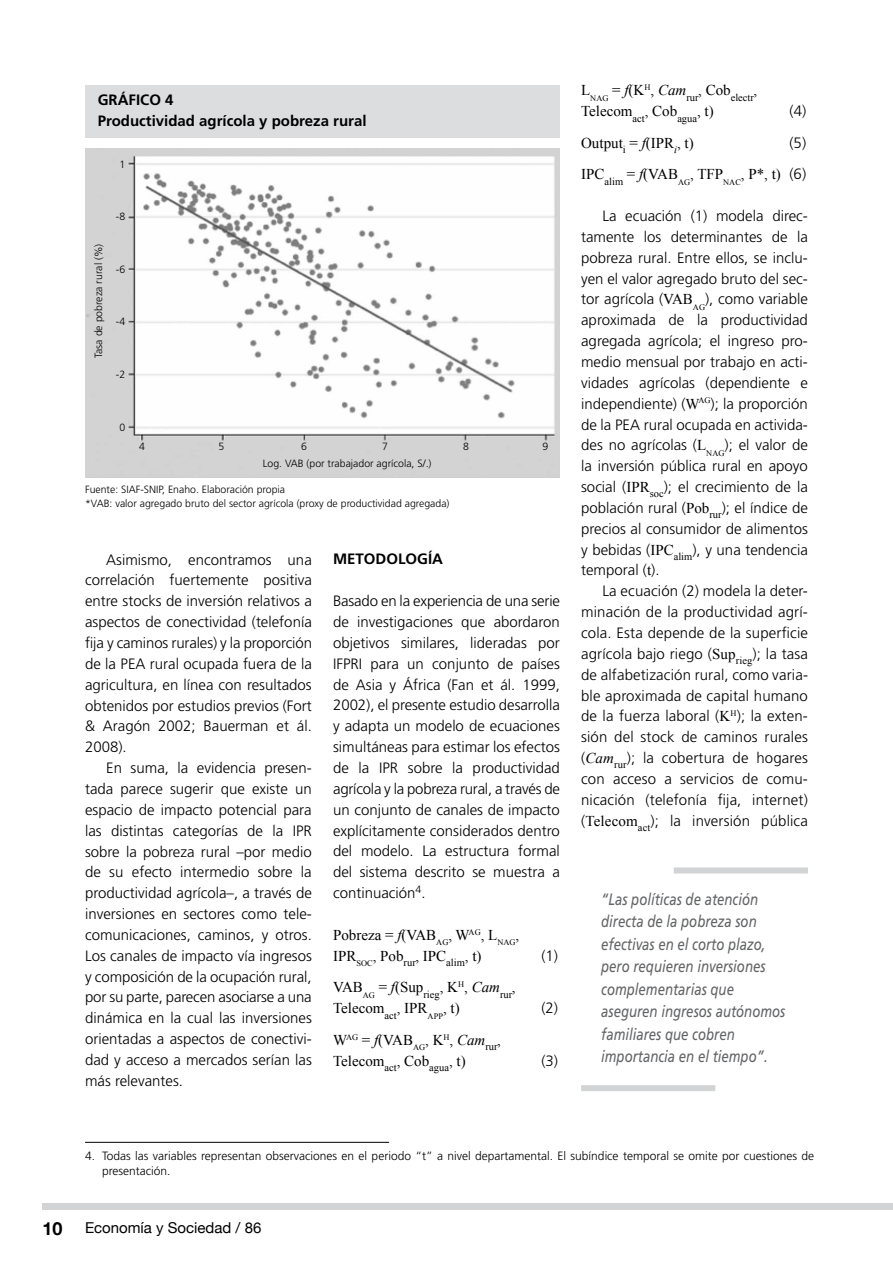
<style>
.page{position:relative;width:893px;height:1263px;background:#fff}
.page>*{position:absolute;margin:0;border:0;box-sizing:border-box;transform-origin:0 0}
.t1{font:700 18px "Helvetica Neue";color:#000}
.t2{font:italic 16.5px/22.5px "Frutiger";color:#636466;scale:.8 1}
.t3{font:300 15px/20.9px "Frutiger";color:#000;text-align:justify}
.t4{font:15px/20.9px "Times New Roman";color:#000}
.t5{font:700 15px/20.9px "Frutiger";color:#000}
.t6{font:15px "Helvetica Neue";color:#000}
.t7{font:300 12px/15px "Frutiger";color:#000}
.t8{font:300 10.5px/13.5px "Frutiger";color:#000}
.s1{font-style:italic}
.s2{font-family:"Frutiger";font-weight:300}
.s3{font-family:"Times New Roman";font-weight:400}
.s4{font-family:"Times New Roman";font-weight:400;font-style:italic}
</style>
<div class="page">
<div style="left:43px;top:1203px;width:850px;height:7px;background:#d1d3d4"></div>
<div style="left:581px;top:1085px;width:134px;height:6px;background:#d1d3d4"></div>
<div style="left:674px;top:867px;width:134px;height:6px;background:#d1d3d4"></div>
<hr style="left:85px;top:1142px;width:304px;height:1px;background:#000">
<div style="left:85px;top:85px;width:475px;height:53px;background:#dcddde"></div>
<img style="left:85px;top:149px;width:475px;height:328px">
<p class="t5" style="left:98px;top:89px;width:270px">Gráfico 4<br>Productividad agrícola y pobreza rural</p>
<p class="t8" style="left:119px;top:157px;width:7px">1</p>
<p class="t8" style="left:92px;top:358px;width:116px;rotate:-90deg">Tasa de pobreza rural (%)</p>
<p class="t8" style="left:116px;top:210px;width:11px">-8</p>
<p class="t8" style="left:116px;top:262px;width:11px">-6</p>
<p class="t8" style="left:116px;top:315px;width:11px">-4</p>
<p class="t8" style="left:116px;top:368px;width:11px">-2</p>
<p class="t8" style="left:119px;top:420px;width:7px">0</p>
<p class="t8" style="left:139px;top:440px;width:7px">4</p>
<p class="t8" style="left:219px;top:440px;width:7px">5</p>
<p class="t8" style="left:301px;top:440px;width:7px">6</p>
<p class="t8" style="left:382px;top:440px;width:7px">7</p>
<p class="t8" style="left:463px;top:440px;width:7px">8</p>
<p class="t8" style="left:543px;top:440px;width:7px">9</p>
<p class="t8" style="left:263px;top:456px;width:170px">Log. VAB (por trabajador agrícola, S/.)</p>
<p class="t8" style="left:85px;top:483px;width:366px">Fuente: SIAF-SNIP, Enaho. Elaboración propia<br>*VAB: valor agregado bruto del sector agrícola (proxy de productividad agregada)</p>
<p class="t3" style="left:85px;top:549px;width:228px;text-indent:21px">Asimismo, encontramos una correlación fuertemente positiva entre stocks de inversión relativos a aspectos de conectividad (telefonía fija y caminos rurales) y la proporción de la PEA rural ocupada fuera de la agricultura, en línea con resultados obtenidos por estudios previos (Fort &amp; Aragón 2002; Bauerman et ál.<br>2008).</p>
<p class="t3" style="left:85px;top:757px;width:228px;text-indent:21px">En suma, la evidencia presen&shy;tada parece sugerir que existe un espacio de impacto potencial para las distintas categorías de la IPR sobre la pobreza rural –por medio de su efecto intermedio sobre la productividad agrícola–, a través de inversiones en sectores como tele&shy;comunicaciones, caminos, y otros.<br>Los canales de impacto vía ingresos y composición de la ocupación rural, por su parte, parecen asociarse a una dinámica en la cual las inversiones orientadas a aspectos de conectivi&shy;dad y acceso a mercados serían las más relevantes.</p>
<p class="t5" style="left:333px;top:549px;width:112px">Metodología</p>
<p class="t3" style="left:333px;top:590px;width:228px">Basado en la experiencia de una serie de investigaciones que abordaron objetivos similares, lideradas por IFPRI para un conjunto de países de Asia y África (Fan et ál. 1999, 2002), el presente estudio desarrolla y adapta un modelo de ecuaciones simultáneas para estimar los efectos de la IPR sobre la productividad agrícola y la pobreza rural, a través de un conjunto de canales de impacto explícitamente considerados dentro del modelo. La estructura formal del sistema descrito se muestra a continuación<sup>4</sup>.</p>
<p class="t4" style="left:333px;top:924px;width:188px">Pobreza = <span class="s1">f</span>(VAB<sub>AG</sub>, W<sup>AG</sup>, L<sub>NAG</sub>,<br>IPR<sub>SOC</sub>, Pob<sub>rur</sub>, IPC<sub>alim</sub>, t)</p>
<p class="t3" style="left:541px;top:945px;width:18px">(1)</p>
<p class="t4" style="left:333px;top:976px;width:184px">VAB<sub>AG</sub> = <span class="s1">f</span>(Sup<sub>rieg</sub>, K<sup>H</sup>, <span class="s1">Cam</span><sub>rur</sub>,<br>Telecom<sub>act</sub>, IPR<sub>APP</sub>, t)</p>
<p class="t4" style="left:333px;top:1029px;width:169px">W<sup>AG</sup> = <span class="s1">f</span>(VAB<sub>AG</sub>, K<sup>H</sup>, <span class="s1">Cam</span><sub>rur</sub>,<br>Telecom<sub>act</sub>, Cob<sub>agua</sub>, t)</p>
<p class="t3" style="left:541px;top:998px;width:18px">(2)</p>
<p class="t3" style="left:541px;top:1050px;width:18px">(3)</p>
<p class="t4" style="left:581px;top:80px;width:178px">L<sub>NAG</sub> = <span class="s1">f</span>(K<sup>H</sup>, <span class="s1">Cam</span><sub>rur</sub>, Cob<sub>electr</sub>,<br>Telecom<sub>act</sub>, Cob<sub>agua</sub>, t)</p>
<p class="t3" style="left:789px;top:101px;width:18px">(4)</p>
<p class="t4" style="left:581px;top:132px;width:114px">Output<sub>i</sub> = <span class="s1">f</span>(IPR<sub>i</sub>, t)</p>
<p class="t3" style="left:789px;top:132px;width:18px">(5)</p>
<p class="t4" style="left:581px;top:164px;width:226px">IPC<sub>alim</sub> = <span class="s1">f</span>(VAB<sub>AG</sub>, TFP<sub>NAC</sub>, P*, t) <span class="s2">(6)</span></p>
<p class="t3" style="left:581px;top:205px;width:228px;text-indent:21px">La ecuación (1) modela direc&shy;tamente los determinantes de la pobreza rural. Entre ellos, se inclu&shy;yen el valor agregado bruto del sec&shy;tor agrícola (<span class="s3">VAB</span><sub>AG</sub>), como variable aproximada de la productividad agregada agrícola; el ingreso pro&shy;medio mensual por trabajo en acti&shy;vidades agrícolas (dependiente e independiente) (<span class="s3">W</span><sup>AG</sup>); la proporción de la PEA rural ocupada en activida&shy;des no agrícolas (<span class="s3">L</span><sub>NAG</sub>); el valor de la inversión pública rural en apoyo social (<span class="s3">IPR</span><sub>soc</sub>); el crecimiento de la población rural (<span class="s3">Pob</span><sub>rur</sub>); el índice de precios al consumidor de alimentos y bebidas (<span class="s3">IPC</span><sub>alim</sub>), y una tendencia temporal (<span class="s3">t</span>).</p>
<p class="t3" style="left:581px;top:581px;width:228px;text-indent:21px">La ecuación (2) modela la deter&shy;minación de la productividad agrí&shy;cola. Esta depende de la superficie agrícola bajo riego (<span class="s3">Sup</span><sub>rieg</sub>); la tasa de alfabetización rural, como varia&shy;ble aproximada de capital humano de la fuerza laboral (<span class="s3">K</span><sup>H</sup>); la exten&shy;sión del stock de caminos rurales (<span class="s4">Cam</span><sub>rur</sub>); la cobertura de hogares con acceso a servicios de comu&shy;nicación (telefonía fija, internet) (<span class="s3">Telecom</span><sub>act</sub>); la inversión pública</p>
<p class="t2" style="left:601px;top:888px;width:232px">“Las políticas de atención directa de la pobreza son efectivas en el corto plazo, pero requieren inversiones complementarias que aseguren ingresos autónomos familiares que cobren importancia en el tiempo”.</p>
<p class="t7" style="left:102px;top:1148px;width:714px;text-indent:-17px">4. Todas las variables representan observaciones en el periodo “t” a nivel departamental. El subíndice temporal se omite por cuestiones de presentación.</p>
<p class="t1" style="left:43px;top:1217px;width:22px">10</p>
<p class="t6" style="left:85px;top:1218px;width:178px">Economía y Sociedad / 86</p>
</div>
